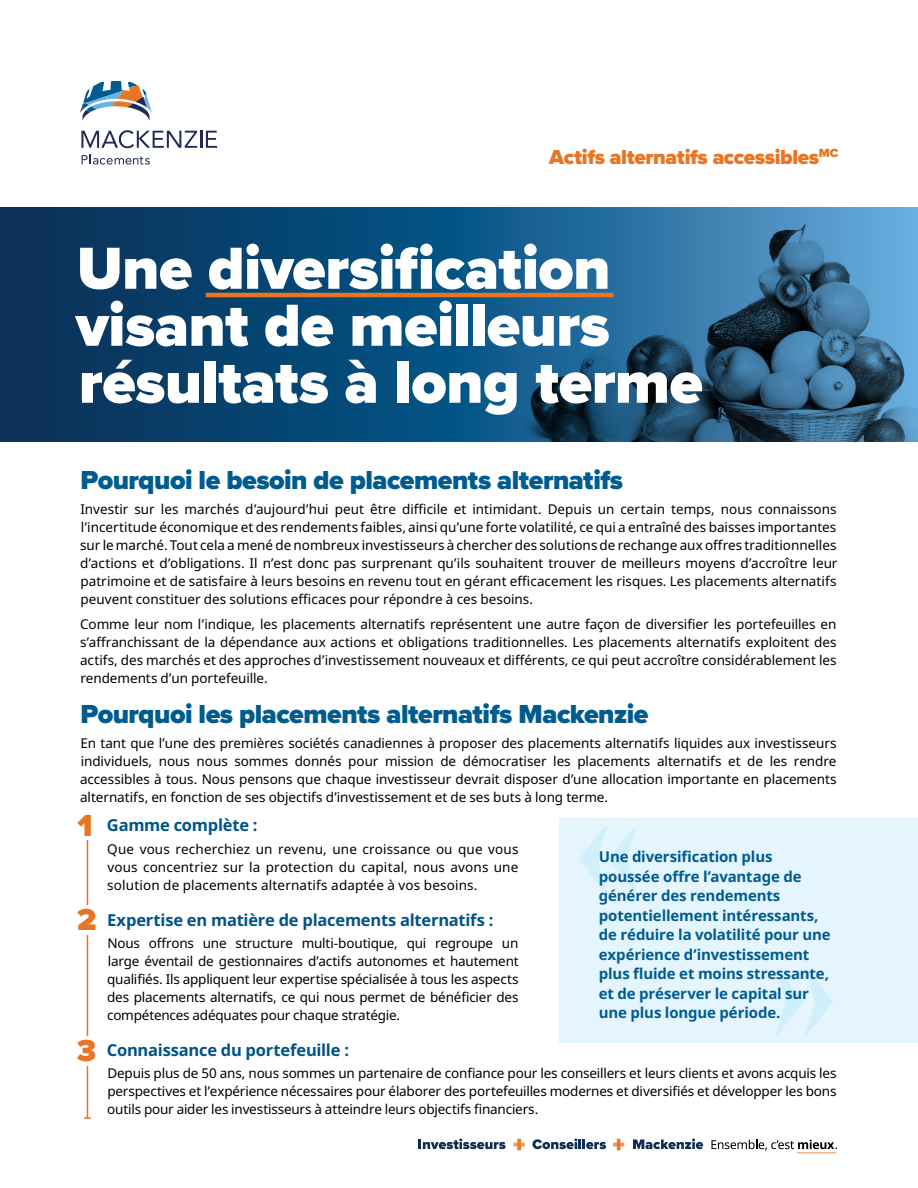
<style>
.page{position:relative;width:918px;height:1188px;background:#fff}
.page>*{position:absolute;margin:0;border:0;box-sizing:border-box;transform-origin:0 0}
.t1{font:900 61.5px/57px "Proxima Nova";letter-spacing:-.01em;color:#fff}
.t2{font:900 31.5px "Proxima Nova";color:#e87524}
.t3{font:900 27px "Proxima Nova";letter-spacing:-.02em;color:#005c8f}
.t4{font:900 21px "Proxima Nova";letter-spacing:-.015em;color:#e87524}
.t5{font:700 16.5px "Noto Sans";letter-spacing:-.015em;color:#005486}
.quote{font:700 15px/19.5px "Noto Sans";letter-spacing:-.01em;color:#005c8f}
.body_copy{font:13.5px/18px "Noto Sans";letter-spacing:-.005em;color:#000;text-align:justify}
</style>
<div class="page">
<img style="left:0;top:207px;width:918px;height:235px">
<div style="left:559px;top:819px;width:359px;height:224px;background:#e5f5fd"></div>
<svg style="left:579px;top:826px;width:57px;height:66px"></svg>
<svg style="left:776px;top:969px;width:57px;height:66px"></svg>
<svg style="left:80px;top:81px;width:72px;height:40px"></svg>
<svg style="left:81px;top:130px;width:136px;height:18px"></svg>
<svg style="left:82px;top:154px;width:68px;height:11px"></svg>
<hr style="left:206px;top:293px;width:407px;height:4px;background:#e87524">
<hr style="left:87px;top:825px;width:1px;height:293px;background:#e87524">
<svg style="left:84px;top:1117px;width:7px;height:2px"></svg>
<div style="left:74px;top:811px;width:22px;height:29px;background:#fff"></div>
<div style="left:75px;top:905px;width:23px;height:29px;background:#fff"></div>
<div style="left:75px;top:1036px;width:23px;height:30px;background:#fff"></div>
<svg style="left:514px;top:1139px;width:11px;height:11px"></svg>
<svg style="left:613px;top:1139px;width:11px;height:11px"></svg>
<svg style="left:532px;top:1138px;width:74px;height:11px"></svg>
<svg style="left:419px;top:1139px;width:87px;height:10px"></svg>
<svg style="left:633px;top:1138px;width:70px;height:11px"></svg>
<svg style="left:711px;top:1140px;width:126px;height:13px"></svg>
<p class="t4" style="left:549px;top:141px;width:291px">Actifs alternatifs accessibles<sup>MC</sup></p>
<h1 class="t1" style="left:76px;top:239px;width:629px">Une diversification visant de meilleurs résultats à long terme</h1>
<h2 class="t3" style="left:81px;top:460px;width:544px">Pourquoi le besoin de placements alternatifs</h2>
<p class="body_copy" style="left:80px;top:500px;width:759px">Investir sur les marchés d’aujourd’hui peut être difficile et intimidant. Depuis un certain temps, nous connaissons l’incertitude économique et des rendements faibles, ainsi qu’une forte volatilité, ce qui a entraîné des baisses importantes sur le marché. Tout cela a mené de nombreux investisseurs à chercher des solutions de rechange aux offres traditionnelles d’actions et d’obligations. Il n’est donc pas surprenant qu’ils souhaitent trouver de meilleurs moyens d’accroître leur patrimoine et de satisfaire à leurs besoins en revenu tout en gérant efficacement les risques. Les placements alternatifs peuvent constituer des solutions efficaces pour répondre à ces besoins.</p>
<p class="body_copy" style="left:80px;top:615px;width:758px">Comme leur nom l’indique, les placements alternatifs représentent une autre façon de diversifier les portefeuilles en s’affranchissant de la dépendance aux actions et obligations traditionnelles. Les placements alternatifs exploitent des actifs, des marchés et des approches d’investissement nouveaux et différents, ce qui peut accroître considérablement les rendements d’un portefeuille.</p>
<h2 class="t3" style="left:81px;top:694px;width:569px">Pourquoi les placements alternatifs Mackenzie</h2>
<p class="body_copy" style="left:80px;top:734px;width:758px">En tant que l’une des premières sociétés canadiennes à proposer des placements alternatifs liquides aux investisseurs individuels, nous nous sommes donnés pour mission de démocratiser les placements alternatifs et de les rendre accessibles à tous. Nous pensons que chaque investisseur devrait disposer d’une allocation importante en placements alternatifs, en fonction de ses objectifs d’investissement et de ses buts à long terme.</p>
<h3 class="t5" style="left:107px;top:814px;width:152px">Gamme complète :</h3>
<p class="body_copy" style="left:107px;top:840px;width:413px">Que vous recherchiez un revenu, une croissance ou que vous vous concentriez sur la protection du capital, nous avons une solution de placements alternatifs adaptée à vos besoins.</p>
<h3 class="t5" style="left:107px;top:908px;width:388px">Expertise en matière de placements alternatifs :</h3>
<p class="body_copy" style="left:107px;top:934px;width:413px">Nous offrons une structure multi-boutique, qui regroupe un large éventail de gestionnaires d’actifs autonomes et hautement qualifiés. Ils appliquent leur expertise spécialisée à tous les aspects des placements alternatifs, ce qui nous permet de bénéficier des compétences adéquates pour chaque stratégie.</p>
<h3 class="t5" style="left:107px;top:1038px;width:244px">Connaissance du portefeuille :</h3>
<p class="body_copy" style="left:107px;top:1065px;width:731px">Depuis plus de 50 ans, nous sommes un partenaire de confiance pour les conseillers et leurs clients et avons acquis les perspectives et l’expérience nécessaires pour élaborer des portefeuilles modernes et diversifiés et développer les bons outils pour aider les investisseurs à atteindre leurs objectifs financiers.</p>
<h2 class="t2" style="left:78px;top:802px;width:17px">1</h2>
<p class="quote" style="left:599px;top:847px;width:233px">Une diversification plus poussée offre l’avantage de générer des rendements potentiellement intéressants, de réduire la volatilité pour une expérience d’investissement plus fluide et moins stressante, et de préserver le capital sur une plus longue période.</p>
<h2 class="t2" style="left:77px;top:896px;width:21px">2</h2>
<h2 class="t2" style="left:77px;top:1027px;width:21px">3</h2>
</div>
